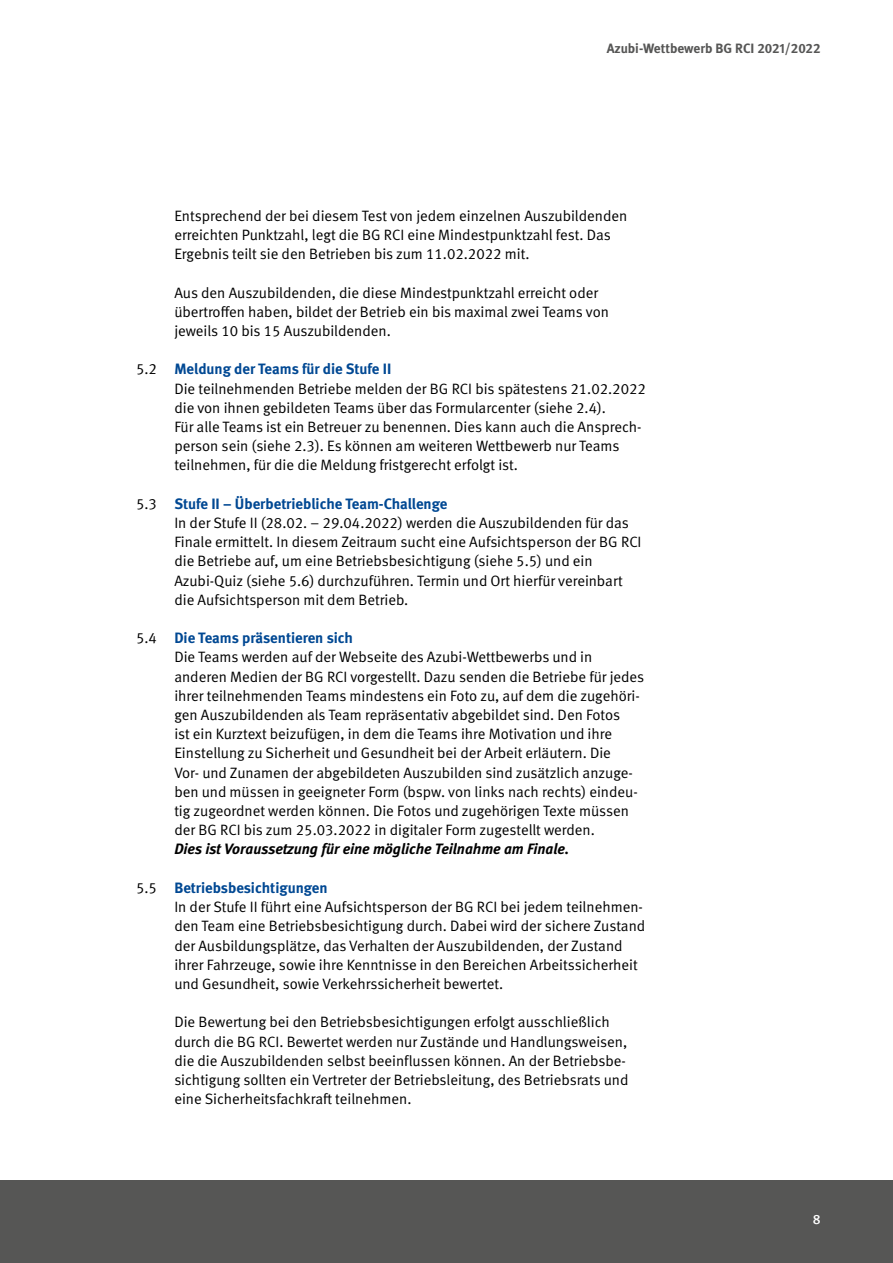
<style>
.page{position:relative;width:893px;height:1263px;background:#fff}
.page>*{position:absolute;margin:0;border:0;box-sizing:border-box;transform-origin:0 0}
.Artikel_P_Fließtext_Linksbündig{font:15px/19.2px "DGUV Meta";color:#000}
.Artikel_P_Fließtext_Linksbündig_Aufzählu{font:700 15px "DGUV Meta";color:#004893}
.t1{font:700 13.5px "DGUV Meta";color:#565655}
.t2{font:500 13.5px "DGUV Meta";color:#fff}
.s1{font-weight:400;color:#000}
.s2{font-weight:700;font-style:italic}
</style>
<div class="page">
<div style="left:0;top:1181px;width:893px;height:82px;background:#565655"></div>
<p class="t1" style="left:607px;top:40px;width:215px">Azubi-Wettbewerb BG RCI 2021/2022</p>
<p class="Artikel_P_Fließtext_Linksbündig" style="left:174px;top:206px;width:454px">Entsprechend der bei diesem Test von jedem einzelnen Auszubildenden erreichten Punktzahl, legt die BG RCI eine Mindestpunktzahl fest. Das<br>Ergebnis teilt sie den Betrieben bis zum 11.02.2022 mit.</p>
<p class="Artikel_P_Fließtext_Linksbündig" style="left:174px;top:283px;width:436px">Aus den Auszubildenden, die diese Mindestpunktzahl erreicht oder übertroffen haben, bildet der Betrieb ein bis maximal zwei Teams von jeweils 10 bis 15 Auszubildenden.</p>
<p class="Artikel_P_Fließtext_Linksbündig_Aufzählu" style="left:136px;top:360px;width:257px"><span class="s1">5.2</span> Meldung der Teams für die Stufe II</p>
<p class="Artikel_P_Fließtext_Linksbündig" style="left:174px;top:379px;width:473px">Die teilnehmenden Betriebe melden der BG RCI bis spätestens 21.02.2022 die von ihnen gebildeten Teams über das Formularcenter (siehe 2.4).<br>Für alle Teams ist ein Betreuer zu benennen. Dies kann auch die Ansprech&shy;person sein (siehe 2.3). Es können am weiteren Wettbewerb nur Teams teilnehmen, für die die Meldung fristgerecht erfolgt ist.</p>
<p class="Artikel_P_Fließtext_Linksbündig_Aufzählu" style="left:136px;top:495px;width:313px"><span class="s1">5.3</span> Stufe II – Überbetriebliche Team-Challenge</p>
<p class="Artikel_P_Fließtext_Linksbündig" style="left:174px;top:514px;width:469px">In der Stufe II (28.02. – 29.04.2022) werden die Auszubildenden für das Finale ermittelt. In diesem Zeitraum sucht eine Aufsichtsperson der BG RCI die Betriebe auf, um eine Betriebsbesichtigung (siehe 5.5) und ein Azubi-Quiz (siehe 5.6) durchzuführen. Termin und Ort hierfür vereinbart die Aufsichtsperson mit dem Betrieb.</p>
<p class="Artikel_P_Fließtext_Linksbündig_Aufzählu" style="left:136px;top:629px;width:219px"><span class="s1">5.4</span> Die Teams präsentieren sich</p>
<p class="Artikel_P_Fließtext_Linksbündig" style="left:174px;top:648px;width:471px">Die Teams werden auf der Webseite des Azubi-Wettbewerbs und in anderen Medien der BG RCI vorgestellt. Dazu senden die Betriebe für jedes ihrer teilnehmenden Teams mindestens ein Foto zu, auf dem die zugehöri&shy;gen Auszubildenden als Team repräsentativ abgebildet sind. Den Fotos<br>ist ein Kurztext beizufügen, in dem die Teams ihre Motivation und ihre Einstellung zu Sicherheit und Gesundheit bei der Arbeit erläutern. Die<br>Vor- und Zunamen der abgebildeten Auszubilden sind zusätzlich anzuge&shy;ben und müssen in geeigneter Form (bspw. von links nach rechts) eindeu&shy;tig zugeordnet werden können. Die Fotos und zugehörigen Texte müssen der BG RCI bis zum 25.03.2022 in digitaler Form zugestellt werden.<br><span class="s2">Dies ist Voraussetzung für eine mögliche Teilnahme am Finale.</span></p>
<p class="Artikel_P_Fließtext_Linksbündig_Aufzählu" style="left:136px;top:879px;width:193px"><span class="s1">5.5</span> Betriebsbesichtigungen</p>
<p class="Artikel_P_Fließtext_Linksbündig" style="left:174px;top:898px;width:472px">In der Stufe II führt eine Aufsichtsperson der BG RCI bei jedem teilnehmen&shy;den Team eine Betriebsbesichtigung durch. Dabei wird der sichere Zustand der Ausbildungsplätze, das Verhalten der Auszubildenden, der Zustand ihrer Fahrzeuge, sowie ihre Kenntnisse in den Bereichen Arbeitssicherheit und Gesundheit, sowie Verkehrssicherheit bewertet.</p>
<p class="Artikel_P_Fließtext_Linksbündig" style="left:174px;top:1013px;width:456px">Die Bewertung bei den Betriebsbesichtigungen erfolgt ausschließlich durch die BG RCI. Bewertet werden nur Zustände und Handlungsweisen, die die Auszubildenden selbst beeinflussen können. An der Betriebsbe&shy;sichtigung sollten ein Vertreter der Betriebsleitung, des Betriebsrats und eine Sicherheitsfachkraft teilnehmen.</p>
<p class="t2" style="left:813px;top:1212px;width:9px">8</p>
</div>
